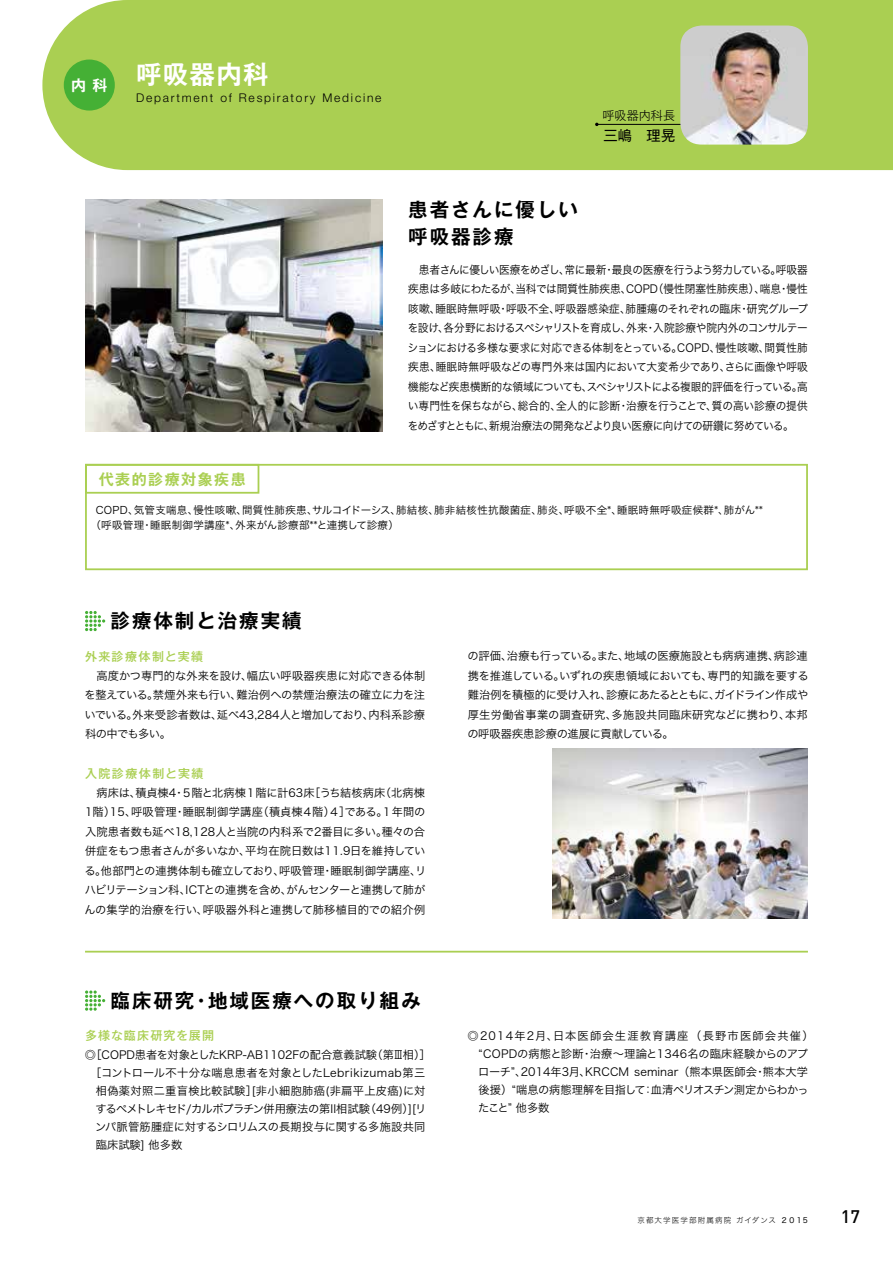
<style>
.page{position:relative;width:893px;height:1263px;background:#fff}
.page>*{position:absolute;margin:0;border:0;box-sizing:border-box;transform-origin:0 0}
.t1{font:700 25.5px "Gothic MB101 Pr 5 De";letter-spacing:.05em;color:#fff}
.t2{font:700 19.5px/27px "Gothic MB101 Pr 5 De";letter-spacing:.1em;color:#000}
.t3{font:500 18px "Adi Haus";color:#000}
.t4{font:700 15px "Gothic MB101 Pr 5 De";letter-spacing:.1em;color:#aacf52}
.t5{font:14.25px "Gothic MB101 Pr 5";color:#000}
.t6{font:300 12px "Helvetica Neue LT Std";letter-spacing:.15em;color:#000}
.t7{font:500 12px "Gothic MB101 Pr 5";letter-spacing:.1em;color:#aacf52}
.t8{font:500 12px "Gothic MB101 Pr 5";letter-spacing:.12em;color:#aacf52}
.t9{font:300 12px "Gothic MB101 Pr 5";letter-spacing:.01em;color:#000}
.t10{font:11.25px/19.5px "Hira Kaku Std W3";color:#000;text-align:justify}
.t11{font:11.25px/19.5px "Hira Kaku Std W3";color:#000;text-align:justify;scale:.95 1}
.t12{font:11.25px "Hira Kaku Std W3";letter-spacing:-.04em;color:#000}
.t13{font:11.25px "Hira Kaku Std W3";letter-spacing:.04em;color:#000}
.t14{font:11.25px "Hira Kaku Std W3";letter-spacing:.03em;color:#000}
.t15{font:10.5px/15px "Hira Kaku Std W3";letter-spacing:.03em;color:#000}
.t16{font:7.5px "Hira Kaku Std W2";letter-spacing:.15em;color:#000}
.s1{font-family:"Gothic MB101 Pr 5";font-weight:300}
.s2{font-family:"Hira Kaku Std W4"}
</style>
<div class="page">
<div style="left:85px;top:464px;width:723px;height:106px;border:2px solid #aacf52"></div>
<div style="left:85px;top:464px;width:174px;height:30px;border:2px solid #aacf52"></div>
<hr style="left:85px;top:951px;width:723px;height:1px;background:#aacf52">
<div style="left:42px;top:0;width:851px;height:170px;background:#aacf52"></div>
<img style="left:85px;top:200px;width:298px;height:232px">
<img style="left:553px;top:748px;width:255px;height:170px">
<svg style="left:85px;top:611px;width:20px;height:20px"></svg>
<svg style="left:85px;top:990px;width:20px;height:21px"></svg>
<div style="left:64px;top:60px;width:51px;height:51px;background:#45b035;border-radius:50%"></div>
<hr style="left:597px;top:124px;width:85px;height:1px;background:#000">
<img style="left:680px;top:26px;width:128px;height:119px">
<h1 class="t1" style="left:71px;top:53px;width:199px"><sub>内</sub> <sub>科</sub> 呼吸器内科</h1>
<p class="t6" style="left:136px;top:91px;width:247px">Department of Respiratory Medicine</p>
<h3 class="t4" style="left:99px;top:466px;width:148px">代表的診療対象疾患</h3>
<h2 class="t2" style="left:408px;top:195px;width:171px">患者さんに優しい呼吸器診療</h2>
<p class="t9" style="left:602px;top:106px;width:74px">呼吸器内科長</p>
<p class="t5" style="left:604px;top:124px;width:73px">三嶋　理晃</p>
<p class="t11" style="left:408px;top:259px;width:423px">　患者さんに優しい医療をめざし、常に最新・最良の医療を行うよう努力している。呼吸器疾患は多岐にわたるが、当科では間質性肺疾患、COPD（慢性閉塞性肺疾患）、喘息・慢性咳嗽、睡眠時無呼吸・呼吸不全、呼吸器感染症、肺腫瘍のそれぞれの臨床・研究グループを設け、各分野におけるスペシャリストを育成し、外来・入院診療や院内外のコンサルテーションにおける多様な要求に対応できる体制をとっている。COPD、慢性咳嗽、間質性肺疾患、睡眠時無呼吸などの専門外来は国内において大変希少であり、さらに画像や呼吸機能など疾患横断的な領域についても、スペシャリストによる複眼的評価を行っている。高い専門性を保ちながら、総合的、全人的に診断・治療を行うことで、質の高い診療の提供をめざすとともに、新規治療法の開発などより良い医療に向けての研鑽に努めている。</p>
<p class="t15" style="left:90px;top:502px;width:685px;text-indent:5px">COPD、気管支喘息、慢性咳嗽、間質性肺疾患、サルコイドーシス、肺結核、肺非結核性抗酸菌症、肺炎、呼吸不全*、睡眠時無呼吸症候群*、肺がん**　（呼吸管理・睡眠制御学講座*、外来がん診療部**と連携して診療）</p>
<h2 class="t2" style="left:111px;top:606px;width:193px">診療体制と治療実績</h2>
<p class="t7" style="left:85px;top:646px;width:120px">外来診療体制と実績</p>
<p class="t10" style="left:85px;top:665px;width:342px">　高度かつ専門的な外来を設け、幅広い呼吸器疾患に対応できる体制を整えている。禁煙外来も行い、難治例への禁煙治療法の確立に力を注いでいる。外来受診者数は、延べ43,284人と増加しており、内科系診療科の中でも多い。</p>
<p class="t8" style="left:85px;top:763px;width:120px">入院診療体制と実績</p>
<p class="t10" style="left:84px;top:782px;width:343px">　病床は、積貞棟4・５階と北病棟１階に計63床［うち結核病床（北病棟1階）15、呼吸管理・睡眠制御学講座（積貞棟４階）４］である。１年間の入院患者数も延べ18,128人と当院の内科系で2番目に多い。種々の合併症をもつ患者さんが多いなか、平均在院日数は11.9日を維持している。他部門との連携体制も確立しており、呼吸管理・睡眠制御学講座、リハビリテーション科、ICTとの連携を含め、がんセンターと連携して肺がんの集学的治療を行い、呼吸器外科と連携して肺移植目的での紹介例</p>
<h2 class="t2" style="left:111px;top:985px;width:312px">臨床研究・地域医療への取り組み</h2>
<p class="t7" style="left:85px;top:1026px;width:131px">多様な臨床研究を展開</p>
<p class="t10" style="left:85px;top:1045px;width:347px">◎［COPD患者を対象としたKRP-AB1102Fの配合意義試験（第<span class="s1">Ⅲ</span>相）］</p>
<p class="t13" style="left:90px;top:1064px;width:337px">［コントロール不十分な喘息患者を対象としたLebrikizumab第三</p>
<p class="t14" style="left:96px;top:1082px;width:331px">相偽薬対照二重盲検比較試験］[非小細胞肺癌(非扁平上皮癌)に対</p>
<p class="t12" style="left:95px;top:1100px;width:332px">するペメトレキセド/カルボプラチン併用療法の第II相試験（49例）][リ</p>
<p class="t10" style="left:95px;top:1117px;width:332px">ンパ脈管筋腫症に対するシロリムスの長期投与に関する多施設共同</p>
<p class="t10" style="left:96px;top:1135px;width:88px">臨床試験] 他多数</p>
<p class="t10" style="left:467px;top:646px;width:343px">の評価、治療も行っている。また、地域の医療施設とも病病連携、病診連携を推進している。いずれの疾患領域においても、専門的知識を要する難治例を積極的に受け入れ、診療にあたるとともに、ガイドライン作成や厚生労働省事業の調査研究、多施設共同臨床研究などに携わり、本邦の呼吸器疾患診療の進展に貢献している。</p>
<p class="t10" style="left:478px;top:1026px;width:337px;line-height:18px;text-align:left;text-indent:-10px">◎2014年2月、日本医師会生涯教育講座（長野市医師会共催）“COPDの病態と診断・治療～理論と1346名の臨床経験からのアプローチ”、2014年3月、KRCCM seminar（熊本県医師会・熊本大学後援）“喘息の病態理解を目指して：血清ペリオスチン測定からわかったこと” 他多数</p>
<p class="t16" style="left:637px;top:1214px;width:172px">京都大学医学部附属病院 ガイダンス <span class="s2">２０１5</span></p>
<h3 class="t3" style="left:841px;top:1205px;width:21px">17</h3>
</div>
